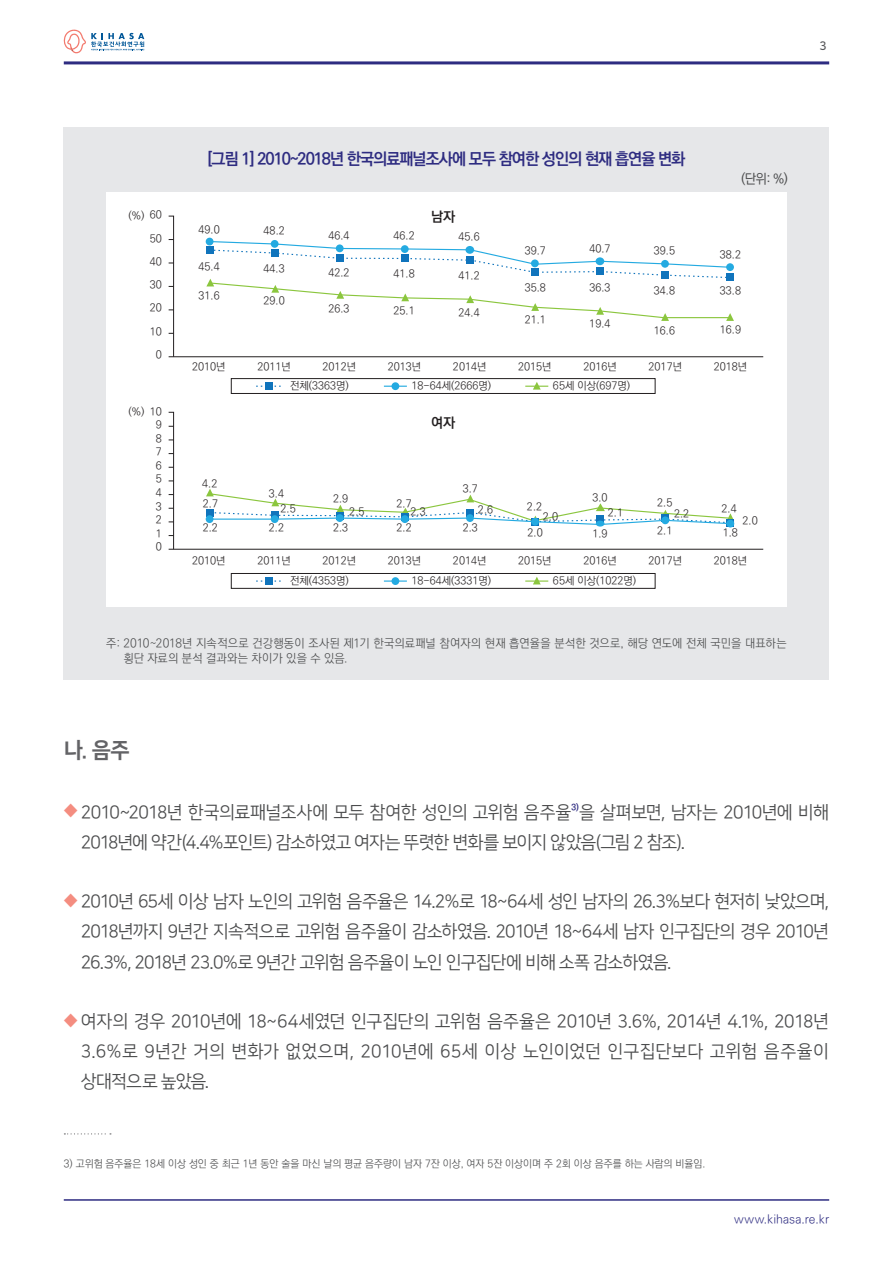
<style>
.page{position:relative;width:893px;height:1263px;background:#fff}
.page>*{position:absolute;margin:0;border:0;box-sizing:border-box;transform-origin:0 0}
.t1{font:21.75px "Nanum Square OTFEB";color:#636366}
.t2{font:18px/30px "Nanum Square OTFR";letter-spacing:-.04em;color:#4b4c4d;text-align:justify}
.t3{font:700 16.5px "Ko Pub Dotum";letter-spacing:-.06em;color:#2e2c81}
.t4{font:700 13.8px "Ko Pub Dotum";color:#231f20}
.t5{font:500 13.5px "Ko Pub Dotum";color:#4b4c4d}
.t6{font:300 12px/15px "Ko Pub World Dotum";letter-spacing:.01em;color:#4b4c4d}
.t7{font:300 12px "Ko Pub World Dotum";letter-spacing:.01em;color:#2e2c81}
.t8{font:12px "Nanum Square Round OTFB";color:#57585a}
.t9{font:300 10.65px/13.6px "Ko Pub Dotum";color:#231f20;text-align:center}
.t10{font:300 10.5px "Ko Pub World Dotum";color:#4b4c4d}
.s1{font-family:"S Core Dream 7";font-weight:800;font-size:14.25px;color:#f48d80}
</style>
<div class="page">
<hr style="left:64px;top:61px;width:765px;height:3px;background:#2e2c81">
<hr style="left:64px;top:1199px;width:765px;height:2px;background:#2e2c81">
<svg style="left:63px;top:29px;width:81px;height:24px"></svg>
<div style="left:64px;top:128px;width:765px;height:552px;background:#e6e7e9"></div>
<div style="left:106px;top:192px;width:681px;height:415px;background:#fff"></div>
<svg style="left:168px;top:215px;width:6px;height:142px"></svg>
<hr style="left:169px;top:356px;width:594px;height:1px;background:#231f20">
<hr style="left:169px;top:549px;width:594px;height:1px;background:#231f20">
<div style="left:206px;top:238px;width:7px;height:7px;background:#24aae1;border-radius:50%"></div>
<svg style="left:206px;top:240px;width:528px;height:81px"></svg>
<div style="left:391px;top:382px;width:8px;height:8px;background:#24aae1;border-radius:50%"></div>
<svg style="left:384px;top:386px;width:23px;height:1px"></svg>
<div style="left:265px;top:382px;width:7px;height:8px;background:#1074bc"></div>
<svg style="left:525px;top:382px;width:23px;height:8px"></svg>
<div style="left:231px;top:378px;width:424px;height:16px;border:1px solid #231f20"></div>
<div style="left:391px;top:577px;width:8px;height:8px;background:#24aae1;border-radius:50%"></div>
<hr style="left:384px;top:580px;width:23px;height:2px;background:#24aae1">
<svg style="left:256px;top:580px;width:25px;height:2px"></svg>
<div style="left:265px;top:577px;width:7px;height:8px;background:#1074bc"></div>
<hr style="left:525px;top:580px;width:23px;height:2px;background:#8bc63e">
<svg style="left:533px;top:577px;width:8px;height:7px"></svg>
<div style="left:231px;top:573px;width:424px;height:15px;border:1px solid #231f20"></div>
<svg style="left:168px;top:411px;width:6px;height:139px"></svg>
<div style="left:726px;top:520px;width:8px;height:7px;background:#24aae1;border-radius:50%"></div>
<svg style="left:206px;top:489px;width:528px;height:37px"></svg>
<svg style="left:64px;top:1133px;width:47px;height:1px"></svg>
<p class="t8" style="left:819px;top:39px;width:9px">3</p>
<p class="t9" style="left:129px;top:209px;width:17px">(%)</p>
<p class="t9" style="left:150px;top:204px;width:14px;line-height:23.2px">60<br>50<br>40<br>30<br>20<br>10<br>0</p>
<p class="t9" style="left:129px;top:405px;width:17px">(%)</p>
<p class="t9" style="left:150px;top:405px;width:14px">10<br>9<br>8<br>7<br>6<br>5<br>4<br>3<br>2<br>1<br>0</p>
<h3 class="t3" style="left:208px;top:151px;width:479px">[그림 1] 2010~2018년 한국의료패널조사에 모두 참여한 성인의 현재 흡연율 변화</h3>
<p class="t4" style="left:431px;top:209px;width:26px">남자</p>
<p class="t5" style="left:741px;top:172px;width:48px">(단위: %)</p>
<p class="t9" style="left:199px;top:223px;width:23px">49.0</p>
<p class="t9" style="left:199px;top:261px;width:23px">45.4</p>
<p class="t9" style="left:199px;top:289px;width:23px">31.6</p>
<p class="t9" style="left:264px;top:225px;width:23px">48.2</p>
<p class="t9" style="left:328px;top:229px;width:23px">46.4</p>
<p class="t9" style="left:393px;top:230px;width:23px">46.2</p>
<p class="t9" style="left:458px;top:231px;width:23px">45.6</p>
<p class="t9" style="left:264px;top:263px;width:23px">44.3</p>
<p class="t9" style="left:328px;top:267px;width:23px">42.2</p>
<p class="t9" style="left:393px;top:268px;width:23px">41.8</p>
<p class="t9" style="left:458px;top:269px;width:23px">41.2</p>
<p class="t9" style="left:264px;top:295px;width:23px">29.0</p>
<p class="t9" style="left:328px;top:302px;width:23px">26.3</p>
<p class="t9" style="left:393px;top:305px;width:23px">25.1</p>
<p class="t9" style="left:458px;top:306px;width:23px">24.4</p>
<p class="t9" style="left:525px;top:245px;width:23px">39.7</p>
<p class="t9" style="left:589px;top:242px;width:23px">40.7</p>
<p class="t9" style="left:654px;top:244px;width:23px">39.5</p>
<p class="t9" style="left:720px;top:248px;width:23px">38.2</p>
<p class="t9" style="left:525px;top:281px;width:23px">35.8</p>
<p class="t9" style="left:589px;top:281px;width:23px">36.3</p>
<p class="t9" style="left:654px;top:284px;width:23px">34.8</p>
<p class="t9" style="left:720px;top:285px;width:23px">33.8</p>
<p class="t9" style="left:525px;top:313px;width:23px">21.1</p>
<p class="t9" style="left:589px;top:317px;width:23px">19.4</p>
<p class="t9" style="left:654px;top:324px;width:23px">16.6</p>
<p class="t9" style="left:720px;top:323px;width:23px">16.9</p>
<p class="t9" style="left:192px;top:360px;width:35px">2010년</p>
<p class="t9" style="left:257px;top:360px;width:35px">2011년</p>
<p class="t9" style="left:323px;top:360px;width:35px">2012년</p>
<p class="t9" style="left:388px;top:360px;width:35px">2013년</p>
<p class="t9" style="left:453px;top:360px;width:35px">2014년</p>
<p class="t9" style="left:518px;top:360px;width:35px">2015년</p>
<p class="t9" style="left:583px;top:360px;width:35px">2016년</p>
<p class="t9" style="left:649px;top:360px;width:35px">2017년</p>
<p class="t9" style="left:714px;top:360px;width:35px">2018년</p>
<p class="t9" style="left:290px;top:379px;width:60px">전체(3363명)</p>
<p class="t9" style="left:411px;top:379px;width:81px">18-64세(2666명)</p>
<p class="t9" style="left:553px;top:379px;width:79px">65세 이상(697명)</p>
<p class="t4" style="left:431px;top:416px;width:26px">여자</p>
<p class="t9" style="left:202px;top:477px;width:17px">4.2</p>
<p class="t9" style="left:463px;top:482px;width:17px">3.7</p>
<p class="t9" style="left:269px;top:488px;width:17px">3.4</p>
<p class="t9" style="left:592px;top:492px;width:17px">3.0</p>
<p class="t9" style="left:333px;top:493px;width:17px">2.9</p>
<p class="t9" style="left:657px;top:496px;width:17px">2.5</p>
<p class="t9" style="left:203px;top:497px;width:17px">2.7</p>
<p class="t9" style="left:203px;top:522px;width:17px">2.2</p>
<p class="t9" style="left:269px;top:522px;width:17px">2.2</p>
<p class="t9" style="left:333px;top:522px;width:17px">2.3</p>
<p class="t9" style="left:397px;top:522px;width:17px">2.2</p>
<p class="t9" style="left:463px;top:522px;width:17px">2.3</p>
<p class="t9" style="left:527px;top:526px;width:17px">2.0</p>
<p class="t9" style="left:592px;top:527px;width:17px">1.9</p>
<p class="t9" style="left:657px;top:524px;width:17px">2.1</p>
<p class="t9" style="left:723px;top:526px;width:17px">1.8</p>
<p class="t9" style="left:397px;top:497px;width:17px">2.7</p>
<p class="t9" style="left:527px;top:501px;width:17px">2.2</p>
<p class="t9" style="left:280px;top:502px;width:17px">2.5</p>
<p class="t9" style="left:722px;top:502px;width:17px">2.4</p>
<p class="t9" style="left:349px;top:505px;width:17px">2.5</p>
<p class="t9" style="left:410px;top:505px;width:17px">2.3</p>
<p class="t9" style="left:478px;top:503px;width:17px">2.6</p>
<p class="t9" style="left:543px;top:511px;width:17px">2.0</p>
<p class="t9" style="left:608px;top:507px;width:17px">2.1</p>
<p class="t9" style="left:674px;top:507px;width:17px">2.2</p>
<p class="t9" style="left:743px;top:515px;width:17px">2.0</p>
<p class="t9" style="left:192px;top:555px;width:35px">2010년</p>
<p class="t9" style="left:257px;top:555px;width:35px">2011년</p>
<p class="t9" style="left:323px;top:555px;width:35px">2012년</p>
<p class="t9" style="left:388px;top:555px;width:35px">2013년</p>
<p class="t9" style="left:453px;top:555px;width:35px">2014년</p>
<p class="t9" style="left:518px;top:555px;width:35px">2015년</p>
<p class="t9" style="left:583px;top:555px;width:35px">2016년</p>
<p class="t9" style="left:649px;top:555px;width:35px">2017년</p>
<p class="t9" style="left:714px;top:555px;width:35px">2018년</p>
<p class="t9" style="left:290px;top:574px;width:60px">전체(4353명)</p>
<p class="t9" style="left:411px;top:574px;width:81px">18-64세(3331명)</p>
<p class="t9" style="left:553px;top:574px;width:85px">65세 이상(1022명)</p>
<p class="t6" style="left:124px;top:637px;width:665px;text-indent:-17px">주: 2010~2018년 지속적으로 건강행동이 조사된 제1기 한국의료패널 참여자의 현재 흡연율을 분석한 것으로, 해당 연도에 전체 국민을 대표하는 횡단 자료의 분석 결과와는 차이가 있을 수 있음.</p>
<h1 class="t1" style="left:64px;top:738px;width:68px">나. 음주</h1>
<h2 class="t2" style="left:81px;top:797px;width:750px;text-indent:-17px"><span class="s1">◆</span> 2010~2018년 한국의료패널조사에 모두 참여한 성인의 고위험 음주율<sup>3)</sup>을 살펴보면, 남자는 2010년에 비해<br>2018년에 약간(4.4%포인트) 감소하였고 여자는 뚜렷한 변화를 보이지 않았음(그림 2 참조).</h2>
<h2 class="t2" style="left:81px;top:887px;width:750px;text-indent:-17px"><span class="s1">◆</span> 2010년 65세 이상 남자 노인의 고위험 음주율은 14.2%로 18~64세 성인 남자의 26.3%보다 현저히 낮았으며, 2018년까지 9년간 지속적으로 고위험 음주율이 감소하였음. 2010년 18~64세 남자 인구집단의 경우 2010년 26.3%, 2018년 23.0%로 9년간 고위험 음주율이 노인 인구집단에 비해 소폭 감소하였음.</h2>
<h2 class="t2" style="left:81px;top:1007px;width:750px;text-indent:-17px"><span class="s1">◆</span> 여자의 경우 2010년에 18~64세였던 인구집단의 고위험 음주율은 2010년 3.6%, 2014년 4.1%, 2018년 3.6%로 9년간 거의 변화가 없었으며, 2010년에 65세 이상 노인이었던 인구집단보다 고위험 음주율이 상대적으로 높았음.</h2>
<p class="t10" style="left:64px;top:1157px;width:643px">3) 고위험 음주율은 18세 이상 성인 중 최근 1년 동안 술을 마신 날의 평균 음주량이 남자 7잔 이상, 여자 5잔 이상이며 주 2회 이상 음주를 하는 사람의 비율임.</p>
<p class="t7" style="left:734px;top:1211px;width:96px">www.kihasa.re.kr</p>
</div>
